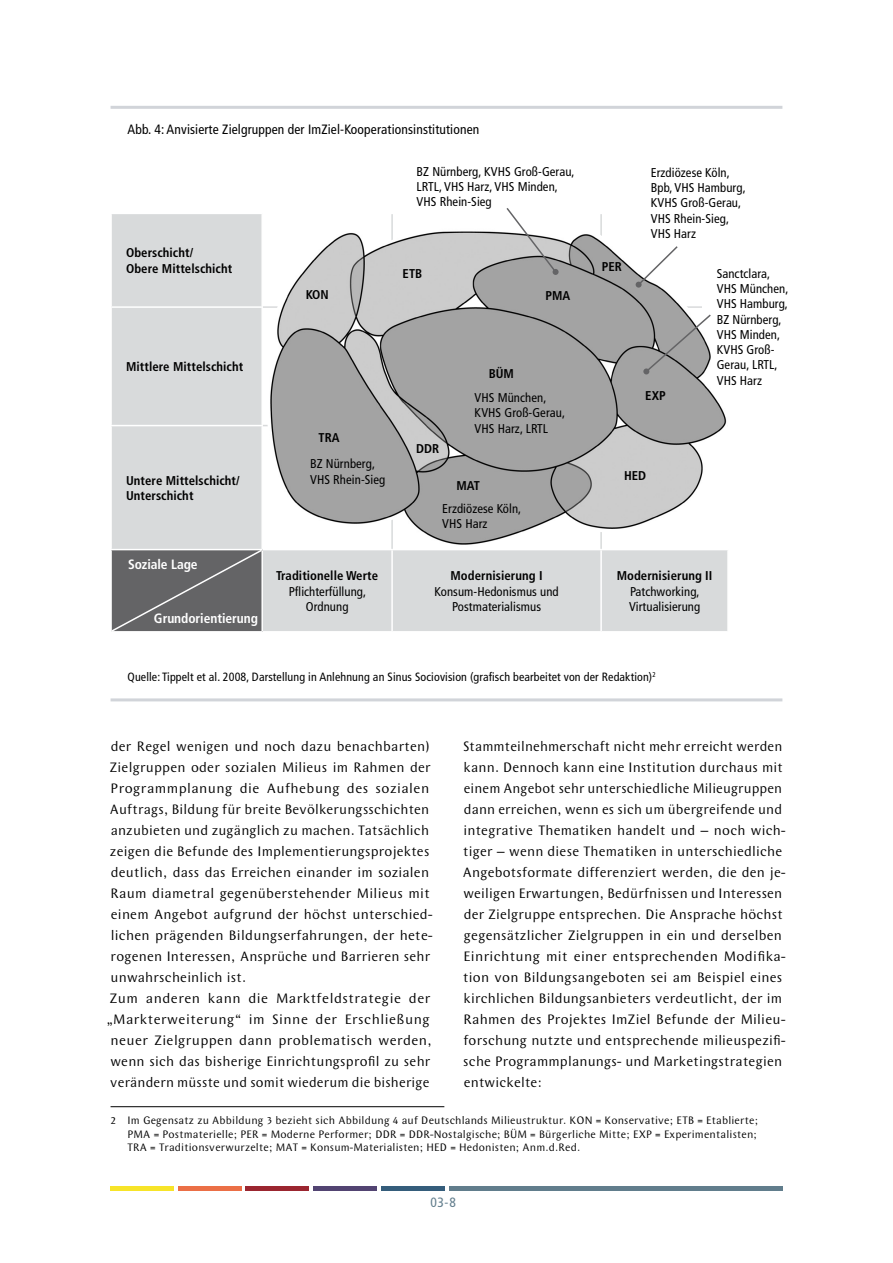
<style>
.page{position:relative;width:893px;height:1263px;background:#fff}
.page>*{position:absolute;margin:0;border:0;box-sizing:border-box;transform-origin:0 0}
.t1{font:14.25px/21px "Wunderlich";letter-spacing:.015em;color:#000}
.t2{font:14.25px "Wunderlich";letter-spacing:.035em;color:#000}
.t3{font:condensed 13.5px "Frutiger LT Std";letter-spacing:.01em;color:#000}
.t4{font:700 condensed 13.5px "Frutiger LT Std";letter-spacing:-.005em;color:#fff}
.t5{font:condensed 13.5px "Frutiger LT Std";color:#617d8c}
.t6{font:condensed 12.75px/15.3px "Frutiger LT Std";letter-spacing:.005em;color:#000}
.t7{font:700 condensed 12.75px/15.3px "Frutiger LT Std";letter-spacing:.005em;color:#000}
.t8{font:condensed 12px "Frutiger LT Std";letter-spacing:.01em;color:#000}
.t9{font:11.25px/13.5px "Wunderlich";letter-spacing:.015em;color:#000;text-align:justify}
</style>
<div class="page">
<div style="left:111px;top:1186px;width:63px;height:5px;background:#f7e429"></div>
<div style="left:178px;top:1186px;width:64px;height:5px;background:#eb6f46"></div>
<div style="left:246px;top:1186px;width:63px;height:5px;background:#9b2630"></div>
<div style="left:313px;top:1186px;width:64px;height:5px;background:#524472"></div>
<div style="left:381px;top:1186px;width:63px;height:5px;background:#355d7b"></div>
<div style="left:449px;top:1186px;width:333px;height:5px;background:#617d8c"></div>
<hr style="left:111px;top:106px;width:671px;height:3px;background:#d1d4d9">
<hr style="left:111px;top:698px;width:671px;height:3px;background:#d1d4d9">
<div style="left:112px;top:214px;width:615px;height:417px;background:#d8dadb"></div>
<hr style="left:110px;top:306px;width:153px;height:2px;background:#fff">
<hr style="left:110px;top:425px;width:153px;height:1px;background:#fff">
<hr style="left:110px;top:549px;width:152px;height:1px;background:#fff">
<hr style="left:261px;top:550px;width:2px;height:81px;background:#fff">
<hr style="left:391px;top:550px;width:2px;height:81px;background:#fff">
<hr style="left:600px;top:550px;width:2px;height:81px;background:#fff">
<hr style="left:261px;top:214px;width:2px;height:92px;background:#fff">
<hr style="left:261px;top:308px;width:2px;height:117px;background:#fff">
<hr style="left:261px;top:426px;width:2px;height:123px;background:#fff">
<hr style="left:262px;top:549px;width:130px;height:1px;background:#fff">
<hr style="left:392px;top:549px;width:209px;height:1px;background:#fff">
<hr style="left:601px;top:549px;width:128px;height:1px;background:#fff">
<hr style="left:391px;top:214px;width:2px;height:92px;background:#d8dadb">
<hr style="left:600px;top:214px;width:2px;height:92px;background:#d8dadb">
<hr style="left:263px;top:306px;width:129px;height:2px;background:#d8dadb">
<hr style="left:263px;top:425px;width:129px;height:1px;background:#d8dadb">
<hr style="left:391px;top:426px;width:2px;height:123px;background:#d8dadb">
<hr style="left:600px;top:426px;width:2px;height:123px;background:#d8dadb">
<div style="left:112px;top:550px;width:149px;height:81px;background:#646466"></div>
<img style="left:264px;top:226px;width:463px;height:322px">
<div style="left:715px;top:258px;width:83px;height:137px;background:#fff"></div>
<svg style="left:505px;top:208px;width:54px;height:67px"></svg>
<svg style="left:636px;top:245px;width:43px;height:43px"></svg>
<svg style="left:644px;top:313px;width:68px;height:61px;background:#a4a4a4"></svg>
<div style="left:643px;top:368px;width:7px;height:7px;background:#646466;border-radius:3px"></div>
<div style="left:702px;top:291px;width:13px;height:21px;background:#fff"></div>
<hr style="left:111px;top:1106px;width:333px;height:1px;background:#000">
<p class="t3" style="left:128px;top:122px;width:353px">Abb. 4: Anvisierte Zielgruppen der ImZiel-Kooperationsinstitutionen</p>
<p class="t7" style="left:126px;top:245px;width:108px">Oberschicht/<br>Obere Mittelschicht</p>
<p class="t7" style="left:126px;top:359px;width:119px">Mittlere Mittelschicht</p>
<p class="t7" style="left:126px;top:473px;width:115px">Untere Mittelschicht/<br>Unterschicht</p>
<p class="t4" style="left:128px;top:556px;width:71px">Soziale Lage</p>
<p class="t4" style="left:154px;top:610px;width:105px">Grundorientierung</p>
<p class="t7" style="left:306px;top:287px;width:25px">KON</p>
<p class="t7" style="left:319px;top:430px;width:23px">TRA</p>
<p class="t6" style="left:310px;top:456px;width:77px">BZ Nürnberg,<br>VHS Rhein-Sieg</p>
<p class="t7" style="left:276px;top:568px;width:104px">Traditionelle Werte</p>
<p class="t6" style="left:289px;top:583px;width:79px;text-align:center">Pflichterfüllung,<br>Ordnung</p>
<p class="t6" style="left:417px;top:164px;width:160px">BZ Nürnberg, KVHS Groß-Gerau,<br>LRTL, VHS Harz, VHS Minden,<br>VHS Rhein-Sieg</p>
<p class="t6" style="left:651px;top:165px;width:96px">Erzdiözese Köln,<br>Bpb, VHS Hamburg,<br>KVHS Groß-Gerau,<br>VHS Rhein-Sieg,<br>VHS Harz</p>
<p class="t6" style="left:717px;top:266px;width:73px">Sanctclara,<br>VHS München,<br>VHS Hamburg,<br>BZ Nürnberg,<br>VHS Minden,<br>KVHS Groß-<br>Gerau, LRTL,<br>VHS Harz</p>
<p class="t7" style="left:602px;top:259px;width:22px">PER</p>
<p class="t7" style="left:403px;top:266px;width:21px">ETB</p>
<p class="t7" style="left:545px;top:287px;width:26px">PMA</p>
<p class="t7" style="left:489px;top:366px;width:27px">BÜM</p>
<p class="t7" style="left:416px;top:441px;width:25px">DDR</p>
<p class="t6" style="left:475px;top:390px;width:92px">VHS München,<br>KVHS Groß-Gerau,<br>VHS Harz, LRTL</p>
<p class="t7" style="left:456px;top:478px;width:25px">MAT</p>
<p class="t6" style="left:442px;top:501px;width:81px">Erzdiözese Köln,<br>VHS Harz</p>
<p class="t7" style="left:450px;top:568px;width:94px">Modernisierung I</p>
<p class="t6" style="left:435px;top:583px;width:126px;text-align:center">Konsum-Hedonismus und<br>Postmaterialismus</p>
<p class="t7" style="left:645px;top:388px;width:22px">EXP</p>
<p class="t7" style="left:624px;top:468px;width:24px">HED</p>
<p class="t7" style="left:617px;top:568px;width:97px">Modernisierung II</p>
<p class="t6" style="left:629px;top:583px;width:73px">Patchworking,<br>Virtualisierung</p>
<p class="t8" style="left:128px;top:670px;width:530px">Quelle: Tippelt et al. 2008, Darstellung in Anlehnung an Sinus Sociovision (grafisch bearbeitet von der Redaktion)<sup>2</sup></p>
<p class="t1" style="left:111px;top:736px;width:320px">der Regel wenigen und noch dazu benachbarten)</p>
<p class="t1" style="left:110px;top:757px;width:322px">Zielgruppen oder sozialen Milieus im Rahmen der</p>
<p class="t1" style="left:111px;top:778px;width:320px">Programmplanung die Aufhebung des sozialen</p>
<p class="t1" style="left:110px;top:799px;width:321px">Auftrags, Bildung für breite Bevölkerungsschichten</p>
<p class="t1" style="left:111px;top:820px;width:320px">anzubieten und zugänglich zu machen. Tatsächlich</p>
<p class="t1" style="left:110px;top:841px;width:321px">zeigen die Befunde des Implementierungsprojektes</p>
<p class="t1" style="left:111px;top:862px;width:320px">deutlich, dass das Erreichen einander im sozialen</p>
<p class="t1" style="left:111px;top:883px;width:321px">Raum diametral gegenüberstehender Milieus mit</p>
<p class="t1" style="left:111px;top:904px;width:323px">einem Angebot aufgrund der höchst unterschied-</p>
<p class="t1" style="left:111px;top:925px;width:323px">lichen prägenden Bildungserfahrungen, der hete-</p>
<p class="t1" style="left:111px;top:946px;width:321px">rogenen Interessen, Ansprüche und Barrieren sehr</p>
<p class="t1" style="left:111px;top:967px;width:137px">unwahrscheinlich ist.</p>
<p class="t2" style="left:110px;top:990px;width:322px">Zum anderen kann die Marktfeldstrategie der</p>
<p class="t2" style="left:106px;top:1011px;width:325px">„Markterweiterung“ im Sinne der Erschließung</p>
<p class="t1" style="left:111px;top:1030px;width:323px">neuer Zielgruppen dann problematisch werden,</p>
<p class="t1" style="left:110px;top:1051px;width:321px">wenn sich das bisherige Einrichtungsprofil zu sehr</p>
<p class="t1" style="left:110px;top:1072px;width:321px">verändern müsste und somit wiederum die bisherige</p>
<p class="t1" style="left:463px;top:736px;width:324px">Stammteilnehmerschaft nicht mehr erreicht werden kann. Dennoch kann eine Institution durchaus mit einem Angebot sehr unterschiedliche Milieugruppen dann erreichen, wenn es sich um übergreifende und integrative Thematiken handelt und – noch wich&shy;tiger – wenn diese Thematiken in unterschiedliche Angebotsformate differenziert werden, die den je&shy;weiligen Erwartungen, Bedürfnissen und Interessen der Zielgruppe entsprechen. Die Ansprache höchst gegensätzlicher Zielgruppen in ein und derselben Einrichtung mit einer entsprechenden Modifika&shy;tion von Bildungsangeboten sei am Beispiel eines kirchlichen Bildungsanbieters verdeutlicht, der im Rahmen des Projektes ImZiel Befunde der Milieu&shy;forschung nutzte und entsprechende milieuspezifi&shy;sche Programmplanungs- und Marketingstrategien entwickelte:</p>
<p class="t9" style="left:128px;top:1114px;width:632px;text-indent:-17px">2 Im Gegensatz zu Abbildung 3 bezieht sich Abbildung 4 auf Deutschlands Milieustruktur. KON = Konservative; ETB = Etablierte; PMA = Postmaterielle; PER = Moderne Performer; DDR = DDR-Nostalgische; BÜM = Bürgerliche Mitte; EXP = Experimentalisten; TRA = Traditionsverwurzelte; MAT = Konsum-Materialisten; HED = Hedonisten; Anm.d.Red.</p>
<p class="t5" style="left:430px;top:1195px;width:27px">03-8</p>
</div>
